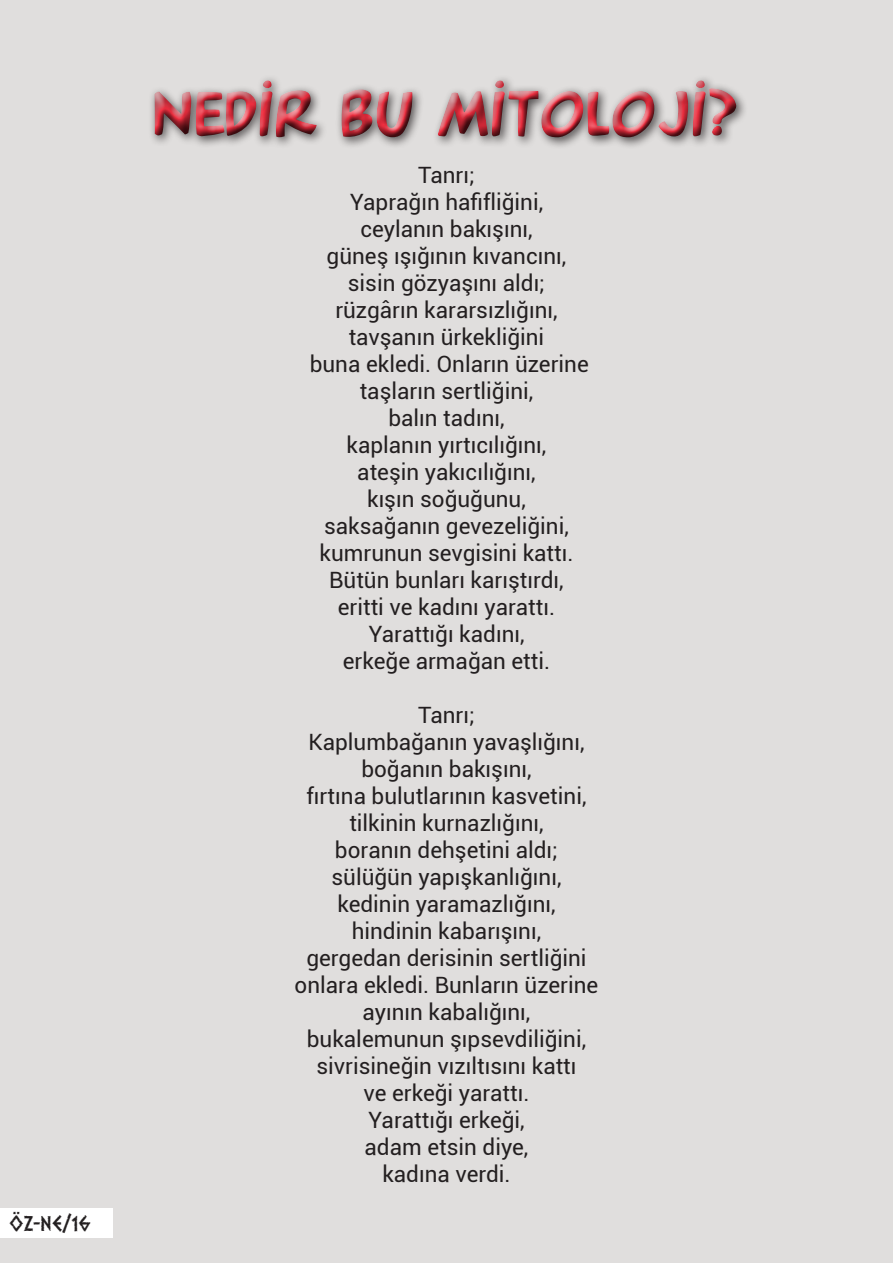
<style>
.page{position:relative;width:893px;height:1263px;background:#e0dedd}
.page>*{position:absolute;margin:0;border:0;box-sizing:border-box;transform-origin:0 0}
.t1{font:63px "My E Arnold 2.1";color:#ee2f40}
.t2{font:22.5px/27px "Roboto";color:#231f20;text-align:center}
.t3{font:18px "Dalek";color:#231f20}
</style>
<div class="page">
<div style="left:0;top:1208px;width:113px;height:29px;background:#fff"></div>
<svg style="left:151px;top:78px;width:594px;height:69px"></svg>
<p class="t3" style="left:9px;top:1211px;width:83px">ÖZ-NE/16</p>
<h1 class="t1" style="left:154px;top:76px;width:586px">NEDIR BU MITOLOJI?</h1>
<p class="t2" style="left:310px;top:161px;width:281px">Tanrı;<br>Yaprağın hafifliğini, ceylanın bakışını,<br>güneş ışığının kıvancını, sisin gözyaşını aldı; rüzgârın kararsızlığını, tavşanın ürkekliğini<br>buna ekledi. Onların üzerine taşların sertliğini,<br>balın tadını,<br>kaplanın yırtıcılığını,<br>ateşin yakıcılığını,<br>kışın soğuğunu, saksağanın gevezeliğini, kumrunun sevgisini kattı.<br>Bütün bunları karıştırdı, eritti ve kadını yarattı.<br>Yarattığı kadını,<br>erkeğe armağan etti.</p>
<p class="t2" style="left:295px;top:701px;width:305px">Tanrı;<br>Kaplumbağanın yavaşlığını, boğanın bakışını,<br>fırtına bulutlarının kasvetini, tilkinin kurnazlığını,<br>boranın dehşetini aldı; sülüğün yapışkanlığını, kedinin yaramazlığını, hindinin kabarışını,<br>gergedan derisinin sertliğini onlara ekledi. Bunların üzerine ayının kabalığını, bukalemunun şıpsevdiliğini, sivrisineğin vızıltısını kattı<br>ve erkeği yarattı.<br>Yarattığı erkeği,<br>adam etsin diye,<br>kadına verdi.</p>
</div>
